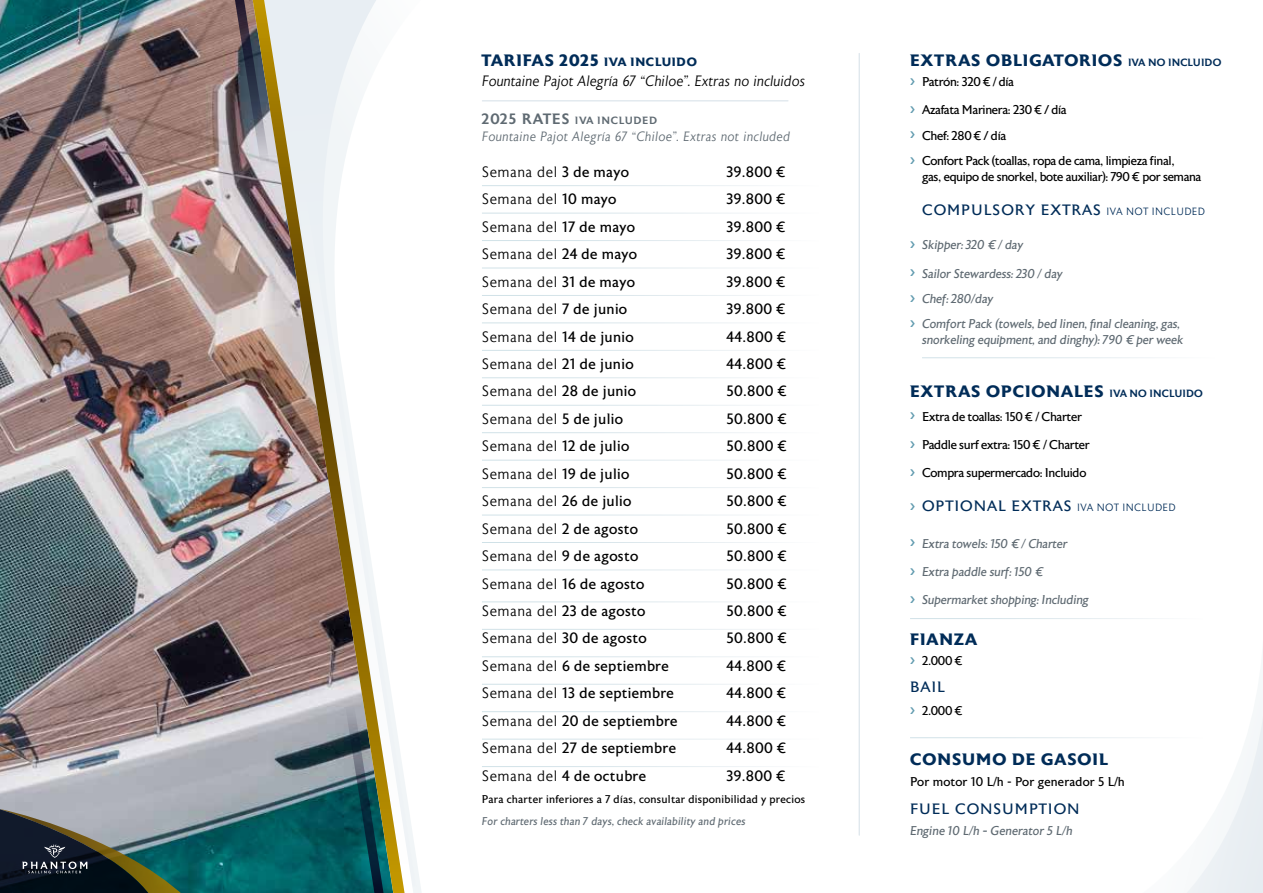
<style>
.page{position:relative;width:1263px;height:893px;background:#fff}
.page>*{position:absolute;margin:0;border:0;box-sizing:border-box;transform-origin:0 0}
.t1{font:700 16.5px "Astoria";letter-spacing:.06em;color:#002c58}
.t2{font:15px "Astoria";letter-spacing:.02em;color:#000}
.t3{font:300 15px "Astoria";letter-spacing:.02em;color:#000}
.t4{font:15px "Astoria";letter-spacing:.06em;color:#002c58}
.t5{font:italic 300 15px "Astoria";color:#000}
.t6{font:italic 300 13.5px "Astoria";letter-spacing:.02em;color:#5f6a72}
.t7{font:12.75px/25.3px "Astoria";letter-spacing:-.03em;color:#000}
.t8{font:italic 12.75px/25.3px "Astoria";color:#5f6a72}
.t9{font:12.75px "Astoria";letter-spacing:.01em;color:#000}
.t10{font:11.25px "Astoria";letter-spacing:.02em;color:#000}
.t11{font:italic 11.25px "Astoria";letter-spacing:.02em;color:#5f6a72}
.t12{font:500 10.5px "Astoria";letter-spacing:.06em;color:#5f6a72}
.s1{font-size:12px}
.s2{font-size:15px}
.s3{font-weight:400}
.s4{font-family:"Catamaran";font-weight:500}
.s5{font-weight:300}
.s6{font-weight:500;font-size:10.5px}
.s7{font-weight:300;font-size:10.5px}
</style>
<div class="page">
<svg style="left:1187px;top:698px;width:76px;height:195px"></svg>
<hr style="left:482px;top:100px;width:306px;height:1px;background:#d4dfe7">
<img style="left:0;top:0;width:253px;height:893px">
<svg style="left:405px;top:787px;width:16px;height:106px"></svg>
<svg style="left:253px;top:0;width:152px;height:893px"></svg>
<img style="left:226px;top:0;width:87px;height:435px">
<svg style="left:315px;top:522px;width:83px;height:371px"></svg>
<hr style="left:859px;top:53px;width:1px;height:782px;background:#d4dfe7">
<svg style="left:0;top:801px;width:210px;height:92px"></svg>
<hr style="left:910px;top:737px;width:292px;height:1px;background:#fff">
<p class="t1" style="left:482px;top:50px;width:216px">TARIFAS 2025 <span class="s1">IVA INCLUIDO</span></p>
<p class="t5" style="left:482px;top:73px;width:324px">Fountaine Pajot Alegría 67 “Chiloe”. Extras no incluidos</p>
<p class="t12" style="left:482px;top:115px;width:176px"><span class="s2">2025 RATES</span> IVA INCLUDED</p>
<p class="t6" style="left:482px;top:129px;width:310px">Fountaine Pajot Alegría 67 “Chiloe”. Extras not included</p>
<p class="t3" style="left:482px;top:164px;width:148px">Semana del <span class="s3">3 de mayo</span></p>
<p class="t2" style="left:726px;top:164px;width:60px">39.800 <span class="s4">€</span></p>
<p class="t3" style="left:482px;top:191px;width:136px">Semana del <span class="s3">10 mayo</span></p>
<p class="t2" style="left:726px;top:191px;width:60px">39.800 <span class="s4">€</span></p>
<p class="t3" style="left:482px;top:219px;width:155px">Semana del <span class="s3">17 de mayo</span></p>
<p class="t2" style="left:726px;top:219px;width:60px">39.800 <span class="s4">€</span></p>
<p class="t3" style="left:482px;top:246px;width:157px">Semana del <span class="s3">24 de mayo</span></p>
<p class="t2" style="left:726px;top:246px;width:60px">39.800 <span class="s4">€</span></p>
<p class="t3" style="left:482px;top:273px;width:154px">Semana del <span class="s3">31 de mayo</span></p>
<p class="t2" style="left:726px;top:273px;width:60px">39.800 <span class="s4">€</span></p>
<p class="t3" style="left:482px;top:301px;width:147px">Semana del <span class="s3">7 de junio</span></p>
<p class="t2" style="left:726px;top:301px;width:60px">39.800 <span class="s4">€</span></p>
<p class="t3" style="left:482px;top:328px;width:153px">Semana del <span class="s3">14 de junio</span></p>
<p class="t2" style="left:726px;top:328px;width:61px">44.800 <span class="s4">€</span></p>
<p class="t3" style="left:482px;top:356px;width:153px">Semana del <span class="s3">21 de junio</span></p>
<p class="t2" style="left:726px;top:356px;width:61px">44.800 <span class="s4">€</span></p>
<p class="t3" style="left:482px;top:383px;width:156px">Semana del <span class="s3">28 de junio</span></p>
<p class="t2" style="left:726px;top:383px;width:62px">50.800 <span class="s4">€</span></p>
<p class="t3" style="left:482px;top:411px;width:143px">Semana del <span class="s3">5 de julio</span></p>
<p class="t2" style="left:726px;top:411px;width:62px">50.800 <span class="s4">€</span></p>
<p class="t3" style="left:482px;top:438px;width:149px">Semana del <span class="s3">12 de julio</span></p>
<p class="t2" style="left:726px;top:438px;width:62px">50.800 <span class="s4">€</span></p>
<p class="t3" style="left:482px;top:466px;width:149px">Semana del <span class="s3">19 de julio</span></p>
<p class="t2" style="left:726px;top:466px;width:62px">50.800 <span class="s4">€</span></p>
<p class="t3" style="left:482px;top:493px;width:151px">Semana del <span class="s3">26 de julio</span></p>
<p class="t2" style="left:726px;top:493px;width:62px">50.800 <span class="s4">€</span></p>
<p class="t3" style="left:482px;top:520px;width:158px">Semana del <span class="s3">2 de agosto</span></p>
<p class="t2" style="left:726px;top:520px;width:62px">50.800 <span class="s4">€</span></p>
<p class="t3" style="left:482px;top:548px;width:158px">Semana del <span class="s3">9 de agosto</span></p>
<p class="t2" style="left:726px;top:548px;width:62px">50.800 <span class="s4">€</span></p>
<p class="t2" style="left:482px;top:575px;width:164px"><span class="s5">Semana del</span> 16 de agosto</p>
<p class="t2" style="left:726px;top:575px;width:62px">50.800 <span class="s4">€</span></p>
<p class="t2" style="left:482px;top:603px;width:165px"><span class="s5">Semana del</span> 23 de agosto</p>
<p class="t2" style="left:726px;top:603px;width:62px">50.800 <span class="s4">€</span></p>
<p class="t2" style="left:482px;top:630px;width:166px"><span class="s5">Semana del</span> 30 de agosto</p>
<p class="t2" style="left:726px;top:630px;width:62px">50.800 <span class="s4">€</span></p>
<p class="t2" style="left:482px;top:658px;width:188px"><span class="s5">Semana del</span> 6 de septiembre</p>
<p class="t2" style="left:726px;top:658px;width:61px">44.800 <span class="s4">€</span></p>
<p class="t2" style="left:482px;top:685px;width:194px"><span class="s5">Semana del</span> 13 de septiembre</p>
<p class="t2" style="left:726px;top:685px;width:61px">44.800 <span class="s4">€</span></p>
<p class="t2" style="left:482px;top:713px;width:197px"><span class="s5">Semana del</span> 20 de septiembre</p>
<p class="t2" style="left:726px;top:713px;width:61px">44.800 <span class="s4">€</span></p>
<p class="t2" style="left:482px;top:740px;width:196px"><span class="s5">Semana del</span> 27 de septiembre</p>
<p class="t2" style="left:726px;top:740px;width:61px">44.800 <span class="s4">€</span></p>
<p class="t2" style="left:482px;top:767px;width:166px"><span class="s5">Semana del</span> 4 de octubre</p>
<p class="t2" style="left:726px;top:767px;width:60px">39.800 <span class="s4">€</span></p>
<p class="t10" style="left:482px;top:793px;width:325px">Para charter inferiores a 7 días, consultar disponibilidad y precios</p>
<p class="t11" style="left:482px;top:815px;width:265px">For charters less than 7 days, check availability and prices</p>
<p class="t1" style="left:910px;top:50px;width:313px">EXTRAS OBLIGATORIOS <span class="s6">IVA NO INCLUIDO</span></p>
<p class="t7" style="left:922px;top:70px;width:93px">Patrón: 320 <span class="s4">€</span> / día</p>
<p class="t7" style="left:922px;top:98px;width:254px">Azafata Marinera: 230 <span class="s4">€ /</span> día<br>Chef: 280 <span class="s4">€ /</span> día<br>Confort Pack (toallas, ropa de cama, limpieza final,</p>
<p class="t7" style="left:922px;top:164px;width:281px">gas, equipo de snorkel, bote auxiliar): 790 <span class="s4">€</span> por semana</p>
<p class="t4" style="left:922px;top:201px;width:285px">COMPULSORY EXTRAS <span class="s7">IVA NOT INCLUDED</span></p>
<p class="t8" style="left:922px;top:233px;width:103px">Skipper: 320 <span class="s4">€</span> / day</p>
<p class="t8" style="left:922px;top:261px;width:259px">Sailor Stewardess: 230 / day<br>Chef: 280/day<br>Comfort Pack (towels, bed linen, final cleaning, gas,</p>
<p class="t8" style="left:922px;top:327px;width:263px">snorkeling equipment, and dinghy): 790 <span class="s4">€</span>per week</p>
<p class="t1" style="left:910px;top:382px;width:294px">EXTRAS OPCIONALES <span class="s6">IVA NO INCLUIDO</span></p>
<p class="t7" style="left:922px;top:404px;width:162px">Extra de toallas: 150 <span class="s4">€</span> / Charter</p>
<p class="t7" style="left:922px;top:432px;width:169px">Paddle surf extra: 150 <span class="s4">€</span> / Charter</p>
<p class="t7" style="left:922px;top:460px;width:166px">Compra supermercado: Incluido</p>
<p class="t4" style="left:922px;top:498px;width:255px">OPTIONAL EXTRAS <span class="s7">IVA NOT INCLUDED</span></p>
<p class="t8" style="left:922px;top:531px;width:147px">Extra towels: 150 <span class="s4">€</span> / Charter</p>
<p class="t8" style="left:922px;top:560px;width:126px">Extra paddle surf: 150 <span class="s4">€</span></p>
<p class="t8" style="left:922px;top:588px;width:168px">Supermarket shopping: Including</p>
<p class="t1" style="left:910px;top:630px;width:69px">FIANZA</p>
<p class="t7" style="left:922px;top:649px;width:42px">2.000 <span class="s4">€</span></p>
<p class="t4" style="left:910px;top:679px;width:37px">BAIL</p>
<p class="t7" style="left:922px;top:698px;width:42px">2.000 <span class="s4">€</span></p>
<p class="t1" style="left:910px;top:750px;width:199px">CONSUMO DE GASOIL</p>
<p class="t9" style="left:910px;top:774px;width:216px">Por motor 10 L/h - Por generador 5 L/h</p>
<p class="t4" style="left:910px;top:801px;width:171px">FUEL CONSUMPTION</p>
<p class="t8" style="left:910px;top:818px;width:164px">Engine 10 L/h - Generator 5 L/h</p>
</div>
